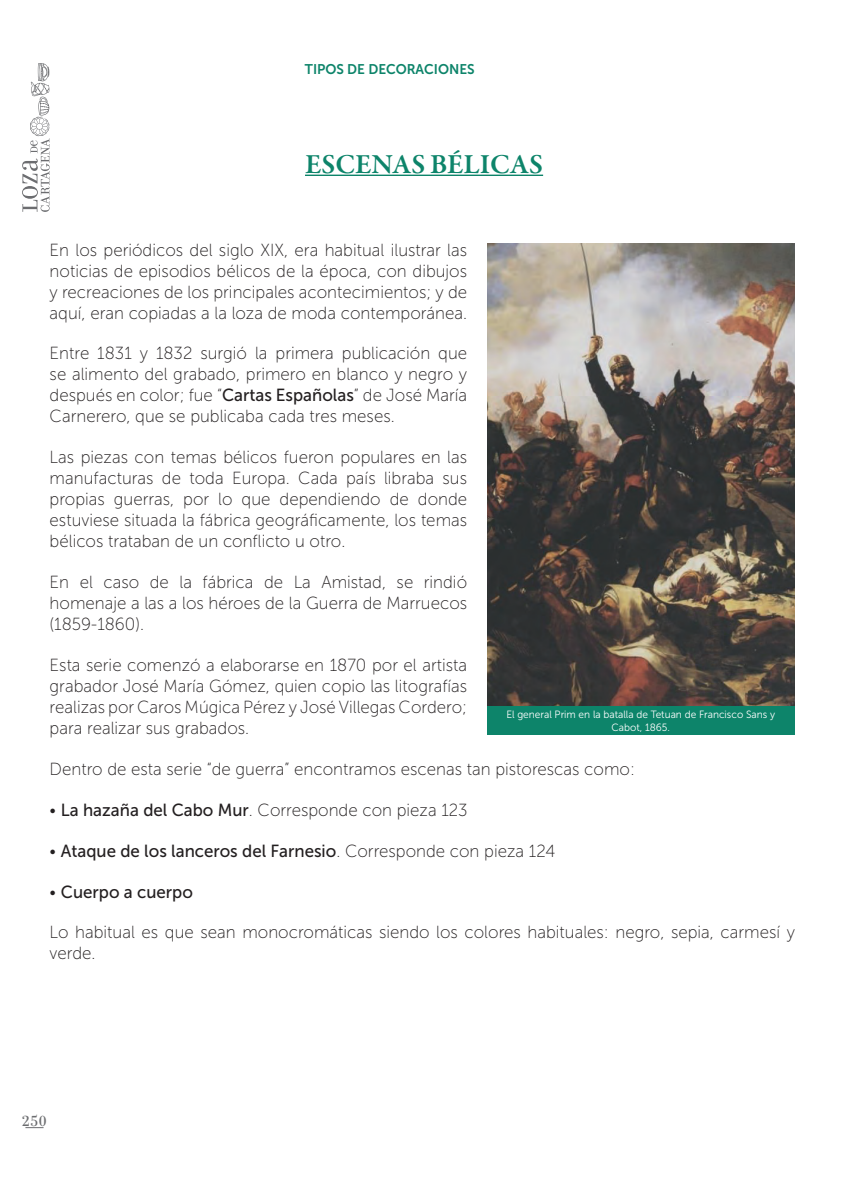
<style>
.page{position:relative;width:844px;height:1191px;background:#fff}
.page>*{position:absolute;margin:0;border:0;box-sizing:border-box;transform-origin:0 0}
.t1{font:600 28px "Garamond Premr Pro";letter-spacing:-.005em;color:#0d846a}
.t2{font:17.5px/21px "Museo Sans 100";color:#231f20;text-align:justify;scale:.96 1}
.t3{font:17.5px "Museo Sans 500";color:#231f20;scale:.96 1}
.t4{font:15.75px "Filosofia Unicase OT";color:#6c6d70}
.t5{font:14px "Museo Sans 700";color:#0d846a;scale:.96 1}
.t6{font:10.5px/12.6px "Museo Sans 300";color:#fff;text-align:center;scale:.96 1}
.s1{font-family:"Museo Sans 500"}
.s2{font-family:"Museo Sans 100"}
</style>
<div class="page">
<hr style="left:843px;top:0;width:1px;height:1191px;background:#231f20">
<hr style="left:305px;top:175px;width:238px;height:1px;background:#0d846a">
<img style="left:843px;top:243px;width:1px;height:948px">
<img style="left:487px;top:243px;width:307px;height:463px">
<div style="left:487px;top:706px;width:307px;height:28px;background:#0d846a"></div>
<svg style="left:22px;top:63px;width:28px;height:149px"></svg>
<svg style="left:25px;top:1127px;width:19px;height:1px"></svg>
<p class="t5" style="left:305px;top:61px;width:178px">TIPOS DE DECORACIONES</p>
<h1 class="t1" style="left:305px;top:147px;width:239px">ESCENAS BÉLICAS</h1>
<p class="t2" style="left:50px;top:239px;width:436px">En los periódicos del siglo XIX, era habitual ilustrar las noticias de episodios bélicos de la época, con dibujos y recreaciones de los principales acontecimientos; y de aquí, eran copiadas a la loza de moda contemporánea.</p>
<p class="t2" style="left:50px;top:343px;width:436px">Entre 1831 y 1832 surgió la primera publicación que se alimento del grabado, primero en blanco y negro y después en color; fue “<span class="s1">Cartas Españolas</span>” de José María Carnerero, que se publicaba cada tres meses.</p>
<p class="t2" style="left:50px;top:447px;width:436px">Las piezas con temas bélicos fueron populares en las manufacturas de toda Europa. Cada país libraba sus propias guerras, por lo que dependiendo de donde estuviese situada la fábrica geográficamente, los temas bélicos trataban de un conflicto u otro.</p>
<p class="t2" style="left:50px;top:572px;width:436px">En el caso de la fábrica de La Amistad, se rindió homenaje a las a los héroes de la Guerra de Marruecos (1859-1860).</p>
<p class="t2" style="left:50px;top:654px;width:436px">Esta serie comenzó a elaborarse en 1870 por el artista grabador José María Gómez, quien copio las litografías realizas por Caros Múgica Pérez y José Villegas Cordero; para realizar sus grabados.</p>
<p class="t2" style="left:50px;top:758px;width:611px">Dentro de esta serie “de guerra” encontramos escenas tan pistorescas como:</p>
<p class="t2" style="left:50px;top:799px;width:437px">• <span class="s1">La hazaña del Cabo Mur</span>. Corresponde con pieza 123</p>
<p class="t3" style="left:50px;top:841px;width:528px"><span class="s2">•</span> Ataque de los lanceros del Farnesio<span class="s2">. Corresponde con pieza 124</span></p>
<p class="t3" style="left:50px;top:882px;width:151px"><span class="s2">•</span> Cuerpo a cuerpo</p>
<p class="t2" style="left:50px;top:922px;width:777px">Lo habitual es que sean monocromáticas siendo los colores habituales: negro, sepia, carmesí y verde.</p>
<p class="t6" style="left:506px;top:708px;width:281px">El general Prim en la batalla de Tetuan de Francisco Sans y<br>Cabot, 1865.</p>
<p class="t4" style="left:22px;top:1111px;width:27px">250</p>
</div>
